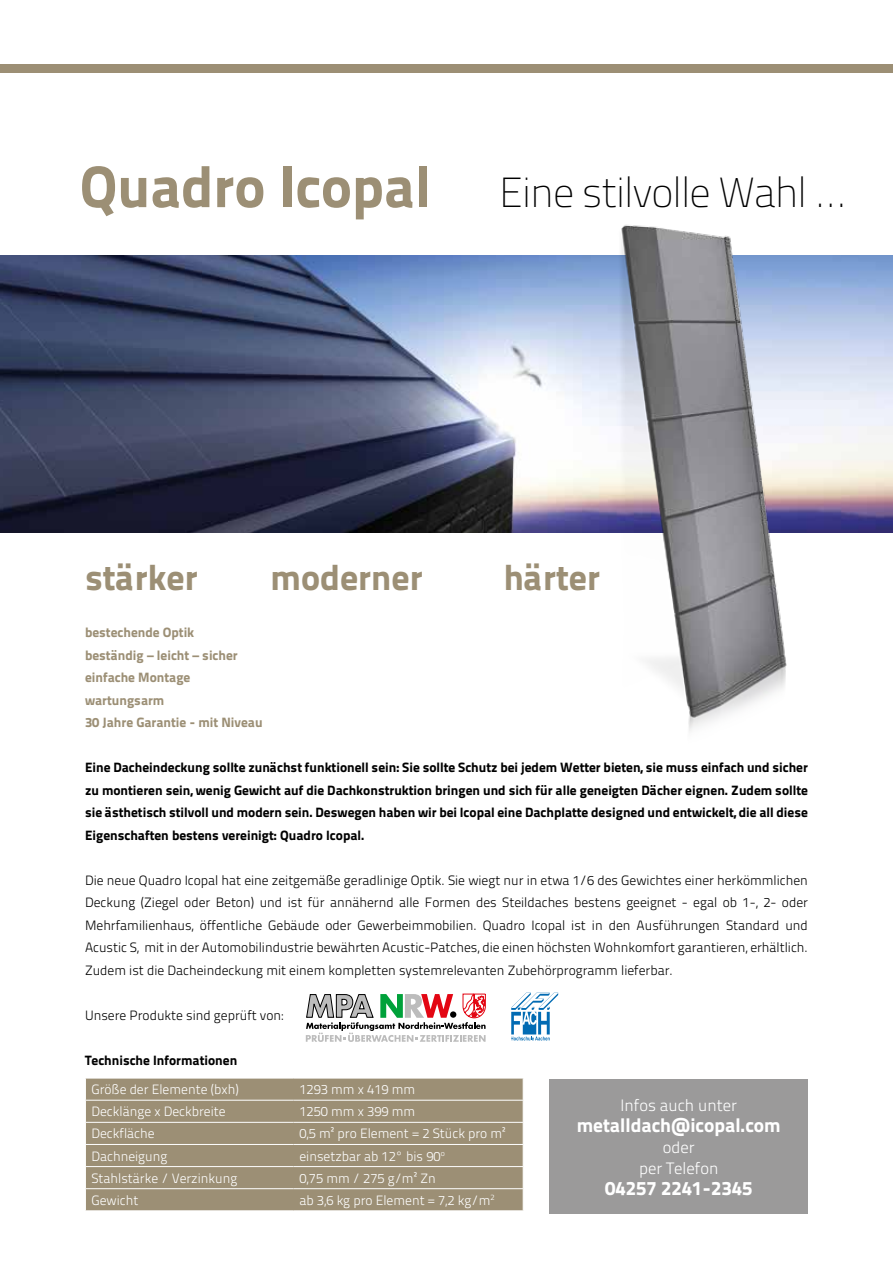
<style>
.page{position:relative;width:893px;height:1263px;background:#fff}
.page>*{position:absolute;margin:0;border:0;box-sizing:border-box;transform-origin:0 0}
.t1{font:42px "Titillium Text 25 L 1 wt";letter-spacing:-.025em;color:#000}
.t2{font:36px "Titillium Text 25 L 999 wt";color:#9c8f75}
.t3{font:19.5px "Titillium Text 25 L 999 wt";color:#fff}
.t4{font:16.5px/21px "Titillium Text 25 L 250 wt";color:#fff;text-align:center}
.t5{font:13.5px/22.5px "Titillium Text 25 L 250 wt";color:#000;text-align:justify}
.t6{font:13.5px/22.5px "Titillium Text 25 L 999 wt";color:#000;text-align:justify}
.t7{font:13.5px "Titillium Text 25 L 250 wt";color:#fff}
.t8{font:13.5px/22.5px "Titillium Text 25 L 999 wt";color:#9c8f75}
.s1{font-family:"Titillium Text 25 L 999 wt";font-size:58.5px;color:#9c8f75}
</style>
<div class="page">
<div style="left:0;top:64px;width:893px;height:8px;background:#9c8f75"></div>
<img style="left:0;top:255px;width:893px;height:278px">
<img style="left:554px;top:224px;width:298px;height:507px">
<div style="left:86px;top:1079px;width:437px;height:131px;background:#9c8f75"></div>
<hr style="left:85px;top:1100px;width:208px;height:1px;background:#fff">
<hr style="left:293px;top:1100px;width:231px;height:1px;background:#fff">
<hr style="left:85px;top:1122px;width:208px;height:1px;background:#fff">
<hr style="left:293px;top:1122px;width:231px;height:1px;background:#fff">
<hr style="left:85px;top:1144px;width:208px;height:1px;background:#fff">
<hr style="left:293px;top:1144px;width:231px;height:1px;background:#fff">
<hr style="left:85px;top:1166px;width:208px;height:1px;background:#fff">
<hr style="left:293px;top:1166px;width:231px;height:1px;background:#fff">
<hr style="left:85px;top:1188px;width:208px;height:1px;background:#fff">
<hr style="left:293px;top:1188px;width:231px;height:1px;background:#fff">
<div style="left:550px;top:1079px;width:258px;height:134px;background:#9b9a9a"></div>
<svg style="left:511px;top:993px;width:47px;height:47px"></svg>
<svg style="left:305px;top:993px;width:181px;height:49px"></svg>
<h1 class="t1" style="left:80px;top:163px;width:768px"><span class="s1">Quadro Icopal</span> Eine stilvolle Wahl …</h1>
<h2 class="t2" style="left:85px;top:549px;width:114px">stärker</h2>
<h2 class="t2" style="left:271px;top:549px;width:154px">moderner</h2>
<h2 class="t2" style="left:504px;top:549px;width:98px">härter</h2>
<p class="t8" style="left:85px;top:620px;width:179px">bestechende Optik<br>beständig – leicht – sicher einfache Montage wartungsarm<br>30 Jahre Garantie - mit Niveau</p>
<p class="t6" style="left:85px;top:755px;width:724px">Eine Dacheindeckung sollte zunächst funktionell sein: Sie sollte Schutz bei jedem Wetter bieten, sie muss einfach und sicher zu montieren sein, wenig Gewicht auf die Dachkonstruktion bringen und sich für alle geneigten Dächer eignen. Zudem sollte sie ästhetisch stilvoll und modern sein. Deswegen haben wir bei Icopal eine Dachplatte designed und entwickelt, die all diese Eigenschaften bestens vereinigt: Quadro Icopal.</p>
<p class="t5" style="left:85px;top:868px;width:724px">Die neue Quadro Icopal hat eine zeitgemäße geradlinige Optik. Sie wiegt nur in etwa 1/6 des Gewichtes einer herkömmlichen Deckung (Ziegel oder Beton) und ist für annähernd alle Formen des Steildaches bestens geeignet - egal ob 1-, 2- oder Mehrfamilienhaus, öffentliche Gebäude oder Gewerbeimmobilien. Quadro Icopal ist in den Ausführungen Standard und Acustic S, mit in der Automobilindustrie bewährten Acustic-Patches, die einen höchsten Wohnkomfort garantieren, erhältlich.<br>Zudem ist die Dacheindeckung mit einem kompletten systemrelevanten Zubehörprogramm lieferbar.</p>
<p class="t5" style="left:85px;top:1003px;width:200px">Unsere Produkte sind geprüft von:</p>
<p class="t6" style="left:85px;top:1048px;width:154px">Technische Informationen</p>
<p class="t7" style="left:91px;top:1079px;width:149px">Größe der Elemente (bxh)</p>
<p class="t7" style="left:299px;top:1079px;width:117px">1293 mm x 419 mm</p>
<p class="t7" style="left:91px;top:1102px;width:136px">Decklänge x Deckbreite</p>
<p class="t7" style="left:299px;top:1102px;width:117px">1250 mm x 399 mm</p>
<p class="t7" style="left:91px;top:1124px;width:65px">Deckfläche</p>
<p class="t7" style="left:299px;top:1124px;width:208px">0,5 m² pro Element = 2 Stück pro m²</p>
<p class="t7" style="left:91px;top:1146px;width:77px">Dachneigung</p>
<p class="t7" style="left:299px;top:1146px;width:147px">einsetzbar ab 12° bis 90<sup>o</sup></p>
<p class="t7" style="left:91px;top:1168px;width:147px">Stahlstärke / Verzinkung</p>
<p class="t7" style="left:299px;top:1168px;width:138px">0,75 mm / 275 g/m² Zn</p>
<p class="t7" style="left:91px;top:1190px;width:48px">Gewicht</p>
<p class="t7" style="left:299px;top:1190px;width:197px">ab 3,6 kg pro Element = 7,2 kg/m<sup>2</sup></p>
<p class="t4" style="left:620px;top:1093px;width:118px">Infos auch unter</p>
<h3 class="t3" style="left:577px;top:1109px;width:206px">metalldach@icopal.com</h3>
<p class="t4" style="left:639px;top:1135px;width:81px">oder<br>per Telefon</p>
<h3 class="t3" style="left:605px;top:1172px;width:149px">04257 2241-2345</h3>
</div>
